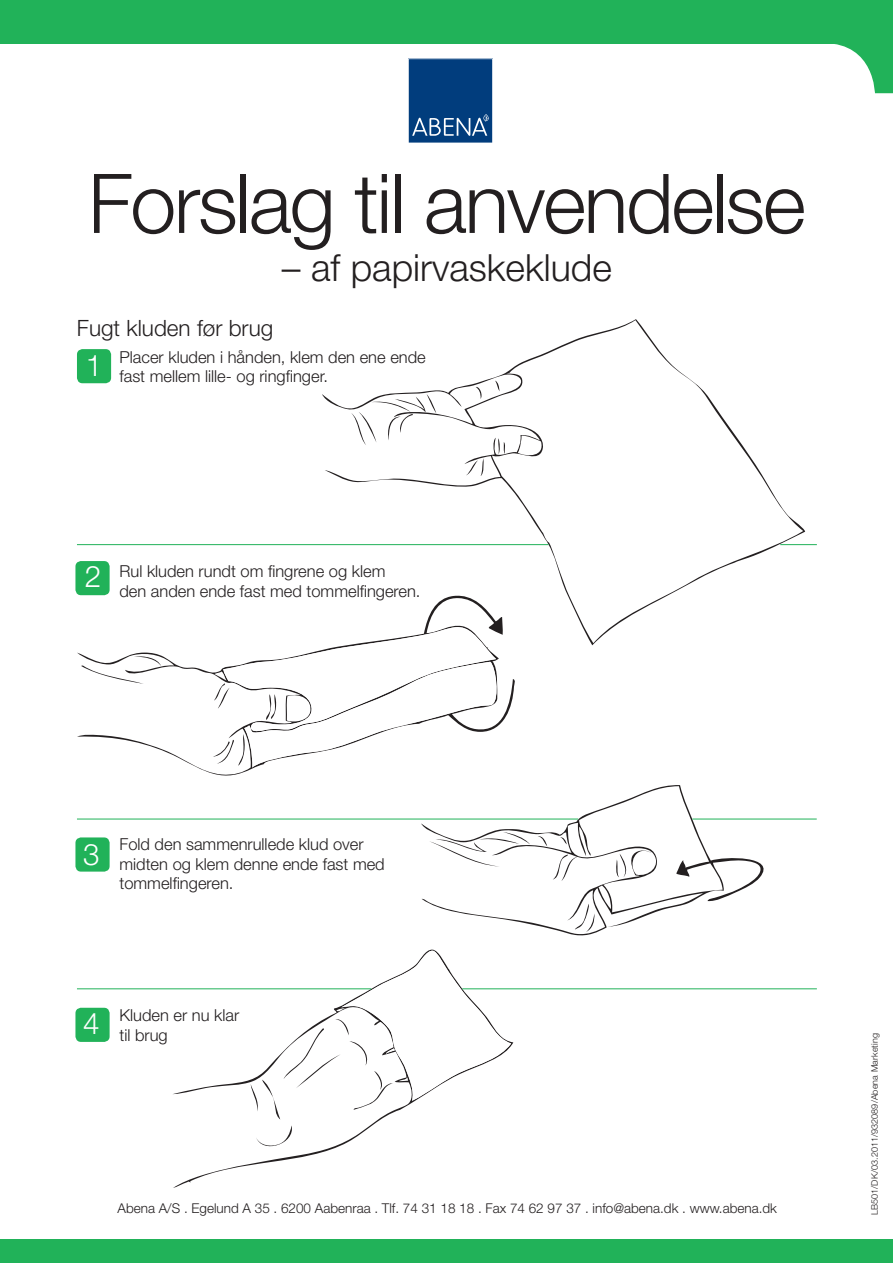
<style>
.page{position:relative;width:893px;height:1263px;background:#fff}
.page>*{position:absolute;margin:0;border:0;box-sizing:border-box;transform-origin:0 0}
.t1{font:300 82.5px "Helvetica Neue LT Pro";letter-spacing:-.025em;color:#231f20}
.t2{font:300 37.5px "Helvetica Neue LT Pro";color:#231f20}
.t3{font:300 29.7px "Helvetica Neue LT Pro";color:#fff}
.t4{font:300 22.5px "Helvetica Neue LT Pro";color:#231f20}
.t5{font:300 16.5px/19.5px "Helvetica Neue LT Pro";color:#231f20}
.t6{font:300 13.5px "Helvetica Neue LT Pro";color:#231f20}
.t7{font:300 9px "Helvetica Neue LT Pro";letter-spacing:.01em;color:#231f20}
</style>
<div class="page">
<svg style="left:322px;top:319px;width:483px;height:326px"></svg>
<svg style="left:421px;top:785px;width:357px;height:151px"></svg>
<svg style="left:172px;top:949px;width:341px;height:239px"></svg>
<svg style="left:251px;top:950px;width:260px;height:169px"></svg>
<svg style="left:77px;top:594px;width:439px;height:182px"></svg>
<svg style="left:213px;top:626px;width:287px;height:142px"></svg>
<div style="left:77px;top:349px;width:34px;height:34px;background:#21b259;border-radius:6px"></div>
<div style="left:75px;top:561px;width:35px;height:34px;background:#21b259;border-radius:6px"></div>
<div style="left:75px;top:837px;width:35px;height:35px;background:#21b259;border-radius:6px"></div>
<div style="left:75px;top:1008px;width:35px;height:34px;background:#21b259;border-radius:6px"></div>
<hr style="left:77px;top:544px;width:471px;height:1px;background:#21b259">
<hr style="left:77px;top:819px;width:501px;height:1px;background:#21b259">
<hr style="left:692px;top:819px;width:125px;height:1px;background:#21b259">
<hr style="left:77px;top:988px;width:294px;height:1px;background:#21b259">
<hr style="left:462px;top:988px;width:355px;height:1px;background:#21b259">
<hr style="left:780px;top:544px;width:37px;height:1px;background:#21b259">
<svg style="left:824px;top:43px;width:69px;height:51px"></svg>
<div style="left:0;top:0;width:893px;height:43px;background:#21b259"></div>
<svg style="left:408px;top:58px;width:85px;height:85px;background:#174e88"></svg>
<div style="left:0;top:1240px;width:893px;height:23px;background:#21b259"></div>
<h1 class="t1" style="left:88px;top:153px;width:719px">Forslag til anvendelse</h1>
<h2 class="t2" style="left:282px;top:245px;width:331px">– af papirvaskeklude</h2>
<h3 class="t4" style="left:77px;top:314px;width:198px">Fugt kluden før brug</h3>
<p class="t5" style="left:119px;top:347px;width:308px">Placer kluden i hånden, klem den ene ende fast mellem lille- og ringfinger.</p>
<h3 class="t3" style="left:86px;top:348px;width:18px">1</h3>
<h3 class="t3" style="left:85px;top:558px;width:18px">2</h3>
<p class="t5" style="left:119px;top:561px;width:303px">Rul kluden rundt om fingrene og klem<br>den anden ende fast med tommelfingeren.</p>
<h3 class="t3" style="left:83px;top:836px;width:18px">3</h3>
<p class="t5" style="left:119px;top:834px;width:267px">Fold den sammenrullede klud over midten og klem denne ende fast med tommelfingeren.</p>
<h3 class="t3" style="left:83px;top:1005px;width:18px">4</h3>
<p class="t5" style="left:119px;top:1005px;width:121px">Kluden er nu klar til brug</p>
<p class="t6" style="left:118px;top:1200px;width:661px">Abena A/S . Egelund A 35 . 6200 Aabenraa . Tlf. 74 31 18 18 . Fax 74 62 97 37 . info@abena.dk . www.abena.dk</p>
<p class="t7" style="left:869px;top:1215px;width:183px;rotate:-90deg">LB501/DK/03.2011/932089/Abena Marketing</p>
</div>
